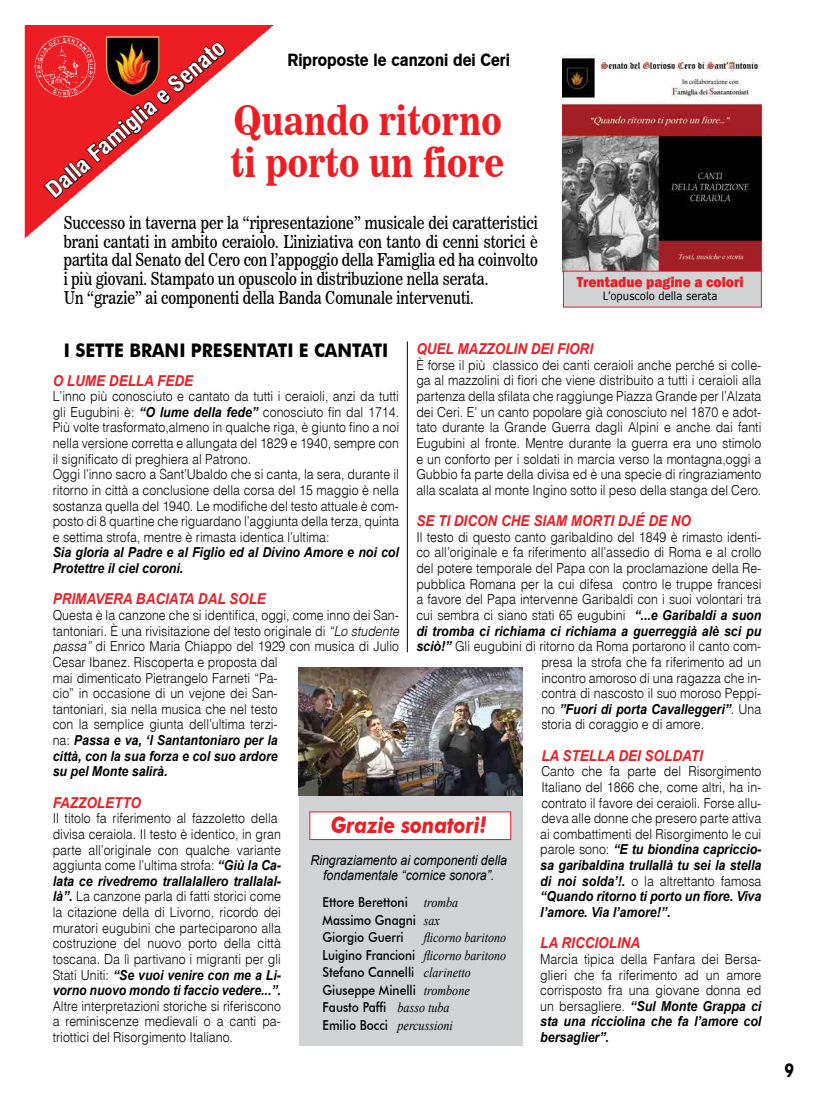
<style>
.page{position:relative;width:815px;height:1099px;background:#fff}
.page>*{position:absolute;margin:0;border:0;box-sizing:border-box;transform-origin:0 0}
.t1{font:40px/41.2px "News 706 BT Bold C";color:#ed1d24;scale:.9 1}
.t2{font:italic 700 22.5px "Futura BT";color:#ed1d24;scale:.86 1}
.t3{font:700 condensed 22px "Swiss 721 BT";color:#fff;scale:1.1 1}
.t4{font:700 18.75px "Futura BT";color:#000;scale:.92 1}
.t5{font:17.5px/18.8px "News 706 BT Roman C";color:#000;scale:.83 1}
.t6{font:17.5px "Gothic 725 BT Black A";color:#000;scale:.9 1}
.t7{font:700 17.5px "Futura LT";color:#000;scale:.75 1}
.t8{font:italic 700 15px "Arial";color:#ed1d24;scale:.9 1}
.t9{font:800 15px "Franklin Gothic";color:#ed1d24;scale:.93 1}
.t10{font:13.75px/15.6px "Switzerland Light Plain";color:#000;text-align:justify;scale:.9 1}
.t11{font:italic 700 13.75px/15.6px "Arial";color:#000;scale:.9 1}
.t12{font:500 13.75px/17.5px "Futura BT";color:#000;scale:.86 1}
.t13{font:italic 700 13.75px/15.6px "Arial";color:#000;scale:.89 1}
.t14{font:italic 13.75px/15px "Arial";color:#000;text-align:center;scale:.9 1}
.t15{font:500 13.75px/17.5px "Futura BT";color:#000;scale:.88 1}
.t16{font:italic 13.75px "Times New Roman";color:#000;scale:.88 1}
.t17{font:11.25px "MS Reference Sans Serif";color:#000;scale:.9 1}
.s1{font-family:"Arial";font-weight:700;font-style:italic}
.s2{font-family:"Switzerland Light Plain";font-weight:400;font-style:normal}
.s3{font-family:"Switzerland";font-weight:300;font-style:italic}
.s4{font-family:"Times New Roman";font-weight:400;font-style:italic}
</style>
<div class="page">
<img style="left:25px;top:25px;width:249px;height:213px">
<svg style="left:43px;top:41px;width:183px;height:159px"></svg>
<img style="left:32px;top:35px;width:66px;height:63px">
<img style="left:106px;top:36px;width:16px;height:55px">
<img style="left:563px;top:54px;width:202px;height:221px">
<hr style="left:407px;top:341px;width:1px;height:311px;background:#000">
<div style="left:299px;top:795px;width:224px;height:250px;background:#d1d3d4"></div>
<div style="left:310px;top:811px;width:201px;height:28px;background:#fff"></div>
<img style="left:299px;top:667px;width:224px;height:128px">
<div style="left:563px;top:271px;width:199px;height:36px;background:#d1d3d4;border:1px solid #ed1d24"></div>
<h3 class="t3" style="left:41px;top:184px;width:208px;rotate:-41deg">Dalla Famiglia e Senato</h3>
<p class="t6" style="left:287px;top:50px;width:249px">Riproposte le canzoni dei Ceri</p>
<h1 class="t1" style="left:231px;top:100px;width:306px">Quando ritorno ti porto un fiore</h1>
<p class="t5" style="left:64px;top:213px;width:573px">Successo in taverna per la “ripresentazione” musicale dei caratteristici brani cantati in ambito ceraiolo. L’iniziativa con tanto di cenni storici è partita dal Senato del Cero con l’appoggio della Famiglia ed ha coinvolto i più giovani. Stampato un opuscolo in distribuzione nella serata.<br>Un “grazie” ai componenti della Banda Comunale intervenuti.</p>
<p class="t9" style="left:577px;top:272px;width:181px">Trentadue pagine a colori</p>
<p class="t17" style="left:603px;top:289px;width:129px">L’opuscolo della serata</p>
<h3 class="t4" style="left:64px;top:338px;width:162px">I SETTE BRANI PRESENTATI</h3>
<h3 class="t4" style="left:299px;top:338px;width:29px">E CANTATI</h3>
<p class="t8" style="left:416px;top:339px;width:198px">QUEL MAZZOLIN DEI FIORI</p>
<p class="t10" style="left:416px;top:357px;width:385px">È forse il più classico dei canti ceraioli anche perché si colle&shy;ga al mazzolini di fiori che viene distribuito a tutti i ceraioli alla partenza della sfilata che raggiunge Piazza Grande per l’Alzata dei Ceri. E’ un canto popolare già conosciuto nel 1870 e adot&shy;tato durante la Grande Guerra dagli Alpini e anche dai fanti Eugubini al fronte. Mentre durante la guerra era uno stimolo e un conforto per i soldati in marcia verso la montagna,oggi a Gubbio fa parte della divisa ed è una specie di ringraziamento alla scalata al monte Ingino sotto il peso della stanga del Cero.</p>
<p class="t8" style="left:416px;top:511px;width:307px">SE TI DICON CHE SIAM MORTI DJé DE NO</p>
<p class="t10" style="left:416px;top:528px;width:385px">Il testo di questo canto garibaldino del 1849 è rimasto identi&shy;co all’originale e fa riferimento all’assedio di Roma e al crollo del potere temporale del Papa con la proclamazione della Re&shy;pubblica Romana per la cui difesa contro le truppe francesi a favore del Papa intervenne Garibaldi con i suoi volontari tra cui sembra ci siano stati 65 eugubini <span class="s1">“...e Garibaldi a suon</span></p>
<p class="t11" style="left:416px;top:623px;width:385px">di tromba ci richiama ci richiama a guerreggià alè sci pu</p>
<p class="t10" style="left:541px;top:638px;width:246px;text-indent:-125px"><span class="s1">sciò!”</span> Gli eugubini di ritorno da Roma portarono il canto com&shy;presa la strofa che fa riferimento ad un incontro amoroso di una ragazza che in&shy;contra di nascosto il suo moroso Peppi-</p>
<p class="t11" style="left:541px;top:701px;width:246px"><span class="s2">no</span> ”Fuori di porta Cavalleggeri”<span class="s2">. Una</span></p>
<p class="t10" style="left:541px;top:716px;width:182px">storia di coraggio e di amore.</p>
<p class="t8" style="left:541px;top:745px;width:181px">LA STELLA DEI SOLDATI</p>
<p class="t10" style="left:540px;top:763px;width:247px">Canto che fa parte del Risorgimento Italiano del 1866 che, come altri, ha in&shy;contrato il favore dei ceraioli. Forse allu&shy;deva alle donne che presero parte attiva ai combattimenti del Risorgimento le cui</p>
<p class="t11" style="left:540px;top:842px;width:247px"><span class="s2">parole sono:</span> “E tu biondina capriccio&shy;sa garibaldina trullallà tu sei la stella</p>
<p class="t10" style="left:540px;top:872px;width:247px"><span class="s1">di noi solda’!.</span> o la altrettanto famosa</p>
<p class="t11" style="left:540px;top:889px;width:247px">“Quando ritorno ti porto un fiore. Viva l’amore. Via l’amore!”.</p>
<p class="t8" style="left:540px;top:933px;width:113px">LA RICCIOLINA</p>
<p class="t10" style="left:540px;top:950px;width:247px">Marcia tipica della Fanfara dei Bersa&shy;glieri che fa riferimento ad un amore corrisposto fra una giovane donna ed</p>
<p class="t11" style="left:540px;top:998px;width:247px;text-align:justify"><span class="s2">un bersagliere.</span> “Sul Monte Grappa ci sta una ricciolina che fa l’amore col bersaglier”.</p>
<p class="t8" style="left:53px;top:370px;width:158px">O LUME DELLA FEDE</p>
<p class="t10" style="left:53px;top:388px;width:386px;text-align:left">L’inno più conosciuto e cantato da tutti i ceraioli, anzi da tutti gli Eugubini è: <span class="s1">“O lume della fede”</span> conosciuto fin dal 1714.<br>Più volte trasformato,almeno in qualche riga, è giunto fino a noi nella versione corretta e allungata del 1829 e 1940, sempre con il significato di preghiera al Patrono.<br>Oggi l’inno sacro a Sant’Ubaldo che si canta, la sera, durante il ritorno in città a conclusione della corsa del 15 maggio è nella sostanza quella del 1940. Le modifiche del testo attuale è com&shy;posto di 8 quartine che riguardano l’aggiunta della terza, quinta e settima strofa, mentre è rimasta identica l’ultima:</p>
<p class="t11" style="left:53px;top:545px;width:386px">Sia gloria al Padre e al Figlio ed al Divino Amore e noi col<br>Protettre il ciel coroni.</p>
<p class="t8" style="left:53px;top:589px;width:238px">PRIMAVERA BACIATA DAL SOLE</p>
<p class="t10" style="left:53px;top:607px;width:386px;text-align:left">Questa è la canzone che si identifica, oggi, come inno dei San&shy;tantoniari. È una rivisitazione del testo originale di <span class="s3">“Lo studente passa”</span> di Enrico Maria Chiappo del 1929 con musica di Julio Cesar Ibanez. Riscoperta e proposta dal<br>mai dimenticato Pietrangelo Farneti “Pa-<br>cio” in occasione di un vejone dei San-<br>tantoniari, sia nella musica che nel testo<br>con la semplice giunta dell’ultima terzi-</p>
<p class="t11" style="left:53px;top:732px;width:251px;text-align:justify"><span class="s2">na:</span> Passa e va, ‘l Santantoniaro per la città, con la sua forza e col suo ardore su pel Monte salirà.</p>
<p class="t8" style="left:53px;top:792px;width:100px">FAZZOLETTO</p>
<p class="t10" style="left:53px;top:810px;width:255px;text-align:left">Il titolo fa riferimento al fazzoletto della divisa ceraiola. Il testo è identico, in gran parte all’originale con qualche variante aggiunta come l’ultima strofa: <span class="s1">“Giù la Ca-</span></p>
<p class="t11" style="left:53px;top:873px;width:255px">lata ce rivedremo trallalallero trallalal-</p>
<p class="t10" style="left:53px;top:888px;width:255px"><span class="s1">là”.</span> La canzone parla di fatti storici come la citazione della di Livorno, ricordo dei muratori eugubini che parteciparono alla costruzione del nuovo porto della città toscana. Da lì partivano i migranti per gli</p>
<p class="t13" style="left:53px;top:967px;width:258px"><span class="s2">Stati Uniti:</span> “Se vuoi venire con me a Li&shy;vorno nuovo mondo ti faccio vedere...”.</p>
<p class="t10" style="left:53px;top:997px;width:255px">Altre interpretazioni storiche si riferiscono a reminiscenze medievali o a canti pa&shy;triottici del Risorgimento Italiano.</p>
<h2 class="t2" style="left:331px;top:811px;width:183px">Grazie sonatori!</h2>
<p class="t14" style="left:310px;top:853px;width:220px">Ringraziamento ai componenti della fondamentale “cornice sonora”.</p>
<p class="t15" style="left:323px;top:893px;width:156px">Ettore Berettoni <span class="s4">tromba<br></span>Massimo Gnagni <span class="s4">sax<br></span>Giorgio Guerri</p>
<p class="t16" style="left:424px;top:928px;width:95px">flicorno baritono</p>
<p class="t12" style="left:323px;top:945px;width:215px">Luigino Francioni <span class="s4">flicorno baritono<br></span>Stefano Cannelli <span class="s4">clarinetto<br></span>Giuseppe Minelli <span class="s4">trombone<br></span>Fausto Paffi <span class="s4">basso tuba<br></span>Emilio Bocci <span class="s4">percussioni</span></p>
<p class="t7" style="left:785px;top:1059px;width:14px">9</p>
</div>
